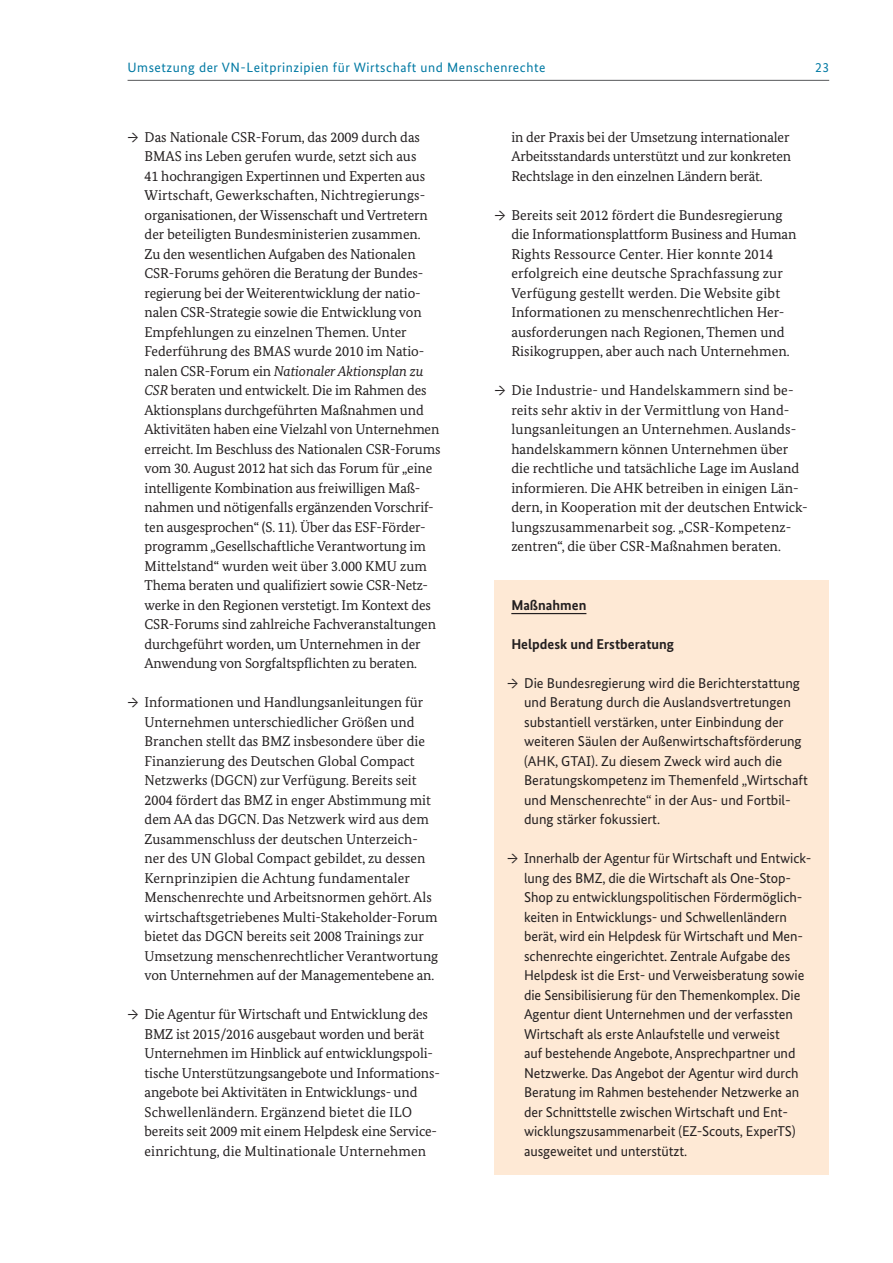
<style>
.page{position:relative;width:893px;height:1263px;background:#fff}
.page>*{position:absolute;margin:0;border:0;box-sizing:border-box;transform-origin:0 0}
.t1{font:14.25px/19.5px "Bundes Serif";letter-spacing:-.005em;color:#231f20}
.t2{font:14.25px/19.5px "Bundes Sans";letter-spacing:-.005em;color:#231f20}
.t3{font:700 14.25px "Bundes Sans";color:#231f20}
.t4{font:13.5px "Bundes Sans";letter-spacing:.04em;color:#0079a3}
.s1{font-style:italic}
.s2{font-family:"Bundes Serif"}
</style>
<div class="page">
<hr style="left:128px;top:80px;width:701px;height:1px;background:#57585a">
<div style="left:494px;top:580px;width:335px;height:595px;background:#fee9d5"></div>
<hr style="left:511px;top:613px;width:75px;height:1px;background:#231f20">
<p class="t4" style="left:128px;top:59px;width:419px">Umsetzung der VN-Leitprinzipien für Wirtschaft und Menschenrechte</p>
<p class="t4" style="left:815px;top:59px;width:16px">23</p>
<p class="t1" style="left:145px;top:127px;width:297px;text-indent:-17px">→ Das Nationale CSR-Forum, das 2009 durch das BMAS ins Leben gerufen wurde, setzt sich aus<br>41 hochrangigen Expertinnen und Experten aus Wirtschaft, Gewerkschaften, Nichtregierungs&shy;organisationen, der Wissenschaft und Vertretern der beteiligten Bundesministerien zusammen.<br>Zu den wesentlichen Aufgaben des Nationalen CSR-Forums gehören die Beratung der Bundes&shy;regierung bei der Weiterentwicklung der natio&shy;nalen CSR-Strategie sowie die Entwicklung von Empfehlungen zu einzelnen Themen. Unter Federführung des BMAS wurde 2010 im Natio&shy;nalen CSR-Forum ein <span class="s1">Nationaler Aktionsplan zu CSR</span> beraten und entwickelt. Die im Rahmen des Aktionsplans durchgeführten Maßnahmen und Aktivitäten haben eine Vielzahl von Unternehmen erreicht. Im Beschluss des Nationalen CSR-Forums vom 30. August 2012 hat sich das Forum für „eine intelligente Kombination aus freiwilligen Maß&shy;nahmen und nötigenfalls ergänzenden Vorschrif&shy;ten ausgesprochen“ (S. 11). Über das ESF-Förder&shy;programm „Gesellschaftliche Verantwortung im Mittelstand“ wurden weit über 3.000 KMU zum Thema beraten und qualifiziert sowie CSR-Netz&shy;werke in den Regionen verstetigt. Im Kontext des CSR-Forums sind zahlreiche Fachveranstaltungen durchgeführt worden, um Unternehmen in der Anwendung von Sorgfaltspflichten zu beraten.</p>
<p class="t1" style="left:145px;top:692px;width:295px;text-indent:-17px">→ Informationen und Handlungsanleitungen für Unternehmen unterschiedlicher Größen und Branchen stellt das BMZ insbesondere über die Finanzierung des Deutschen Global Compact Netzwerks (DGCN) zur Verfügung. Bereits seit 2004 fördert das BMZ in enger Abstimmung mit dem AA das DGCN. Das Netzwerk wird aus dem Zusammenschluss der deutschen Unterzeich&shy;ner des UN Global Compact gebildet, zu dessen Kernprinzipien die Achtung fundamentaler Menschenrechte und Arbeitsnormen gehört. Als wirtschaftsgetriebenes Multi-Stakeholder-Forum bietet das DGCN bereits seit 2008 Trainings zur Umsetzung menschenrechtlicher Verantwortung von Unternehmen auf der Managementebene an.</p>
<p class="t1" style="left:145px;top:1004px;width:295px;text-indent:-17px">→ Die Agentur für Wirtschaft und Entwicklung des BMZ ist 2015/2016 ausgebaut worden und berät Unternehmen im Hinblick auf entwicklungspoli&shy;tische Unterstützungsangebote und Informations&shy;angebote bei Aktivitäten in Entwicklungs- und Schwellenländern. Ergänzend bietet die ILO bereits seit 2009 mit einem Helpdesk eine Service&shy;einrichtung, die Multinationale Unternehmen</p>
<p class="t1" style="left:511px;top:127px;width:281px">in der Praxis bei der Umsetzung internationaler<br>Arbeitsstandards unterstützt und zur konkreten<br>Rechtslage in den einzelnen Ländern berät.</p>
<p class="t1" style="left:511px;top:205px;width:287px;text-indent:-17px">→ Bereits seit 2012 fördert die Bundesregierung die Informationsplattform Business and Human Rights Ressource Center. Hier konnte 2014 erfolgreich eine deutsche Sprachfassung zur Verfügung gestellt werden. Die Website gibt Informationen zu menschenrechtlichen Her&shy;ausforderungen nach Regionen, Themen und Risikogruppen, aber auch nach Unternehmen.</p>
<p class="t1" style="left:511px;top:380px;width:298px;text-indent:-17px">→ Die Industrie- und Handelskammern sind be&shy;reits sehr aktiv in der Vermittlung von Hand&shy;lungsanleitungen an Unternehmen. Auslands&shy;handelskammern können Unternehmen über die rechtliche und tatsächliche Lage im Ausland informieren. Die AHK betreiben in einigen Län&shy;dern, in Kooperation mit der deutschen Entwick&shy;lungszusammenarbeit sog. „CSR-Kompetenz&shy;zentren“, die über CSR-Maßnahmen beraten.</p>
<p class="t3" style="left:511px;top:596px;width:77px">Maßnahmen</p>
<p class="t3" style="left:511px;top:635px;width:164px">Helpdesk und Erstberatung</p>
<p class="t2" style="left:524px;top:673px;width:285px;text-indent:-17px"><span class="s2">→</span> Die Bundesregierung wird die Berichterstattung und Beratung durch die Auslandsvertretungen substantiell verstärken, unter Einbindung der weiteren Säulen der Außenwirtschaftsförderung (AHK, GTAI). Zu diesem Zweck wird auch die Beratungskompetenz im Themenfeld „Wirtschaft und Menschenrechte“ in der Aus- und Fortbil&shy;dung stärker fokussiert.</p>
<p class="t2" style="left:524px;top:848px;width:289px;text-indent:-17px"><span class="s2">→</span> Innerhalb der Agentur für Wirtschaft und Entwick&shy;lung des BMZ, die die Wirtschaft als One-Stop-Shop zu entwicklungspolitischen Fördermöglich&shy;keiten in Entwicklungs- und Schwellenländern berät, wird ein Helpdesk für Wirtschaft und Men&shy;schenrechte eingerichtet. Zentrale Aufgabe des Helpdesk ist die Erst- und Verweisberatung sowie die Sensibilisierung für den Themenkomplex. Die Agentur dient Unternehmen und der verfassten Wirtschaft als erste Anlaufstelle und verweist<br>auf bestehende Angebote, Ansprechpartner und Netzwerke. Das Angebot der Agentur wird durch Beratung im Rahmen bestehender Netzwerke an der Schnittstelle zwischen Wirtschaft und Ent&shy;wicklungszusammenarbeit (EZ-Scouts, ExperTS) ausgeweitet und unterstützt.</p>
</div>
